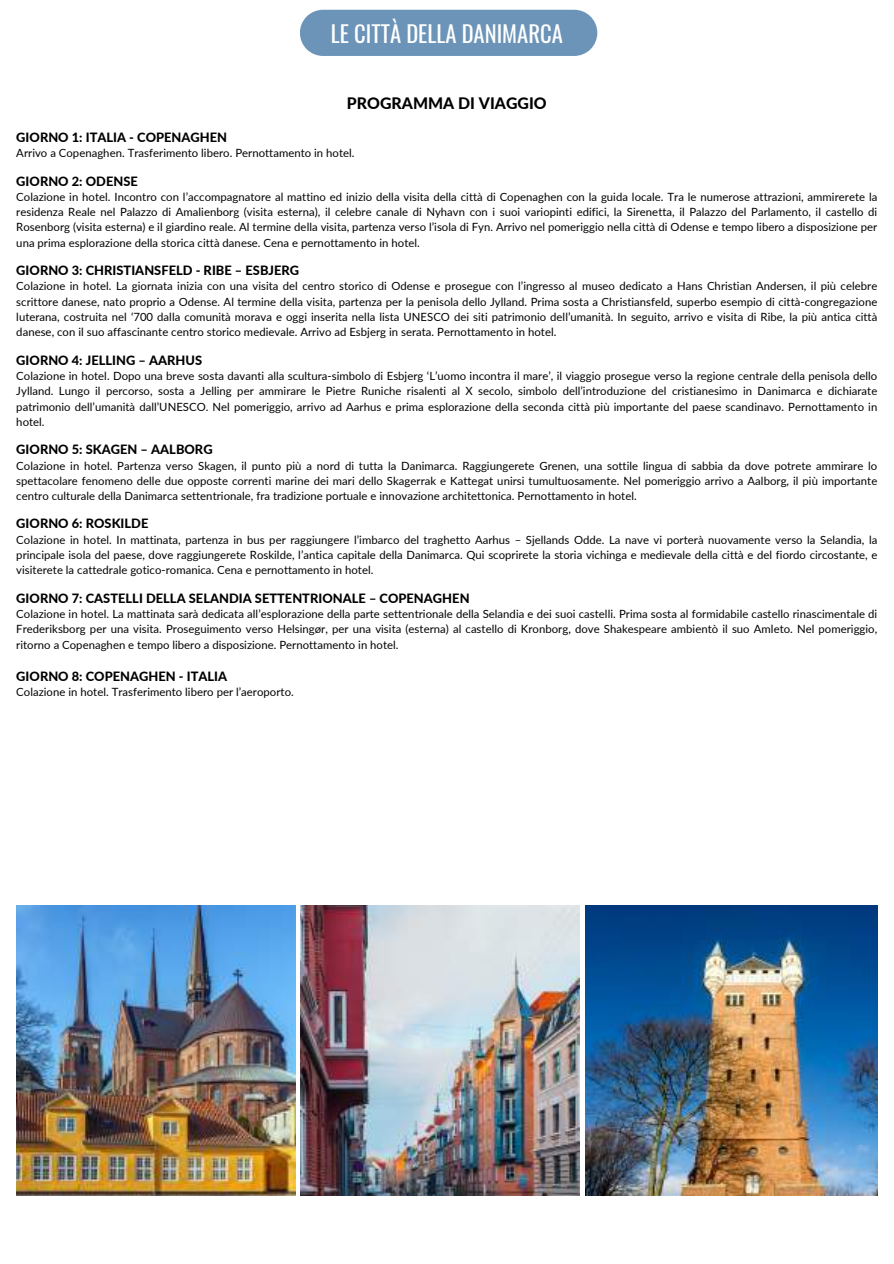
<style>
.page{position:relative;width:894px;height:1264px;background:#fff}
.page>*{position:absolute;margin:0;border:0;box-sizing:border-box;transform-origin:0 0}
.t1{font:22.65px "Oswald";color:#fff}
.t2{font:800 15.75px "Lato";letter-spacing:.005em;color:#000}
.t3{font:800 12.75px "Lato";letter-spacing:.005em;color:#000}
.t4{font:11.25px/15.3px "Lato";letter-spacing:.005em;color:#000;text-align:justify}
</style>
<div class="page">
<div style="left:300px;top:10px;width:297px;height:46px;background:#6c94b8"></div>
<img style="left:585px;top:905px;width:292px;height:290px">
<img style="left:300px;top:905px;width:279px;height:290px">
<img style="left:16px;top:905px;width:279px;height:290px">
<h1 class="t1" style="left:331px;top:16px;width:233px">LE CITTÀ DELLA DANIMARCA</h1>
<h2 class="t2" style="left:347px;top:93px;width:201px">PROGRAMMA DI VIAGGIO</h2>
<p class="t3" style="left:16px;top:129px;width:212px">GIORNO 1: ITALIA - COPENAGHEN</p>
<p class="t4" style="left:16px;top:145px;width:339px">Arrivo a Copenaghen. Trasferimento libero. Pernottamento in hotel.</p>
<p class="t3" style="left:16px;top:173px;width:123px">GIORNO 2: ODENSE</p>
<p class="t4" style="left:16px;top:189px;width:862px">Colazione in hotel. Incontro con l’accompagnatore al mattino ed inizio della visita della città di Copenaghen con la guida locale. Tra le numerose attrazioni, ammirerete la residenza Reale nel Palazzo di Amalienborg (visita esterna), il celebre canale di Nyhavn con i suoi variopinti edifici, la Sirenetta, il Palazzo del Parlamento, il castello di Rosenborg (visita esterna) e il giardino reale. Al termine della visita, partenza verso l’isola di Fyn. Arrivo nel pomeriggio nella città di Odense e tempo libero a disposizione per una prima esplorazione della storica città danese. Cena e pernottamento in hotel.</p>
<p class="t3" style="left:16px;top:262px;width:284px">GIORNO 3: CHRISTIANSFELD - RIBE – ESBJERG</p>
<p class="t4" style="left:16px;top:278px;width:862px">Colazione in hotel. La giornata inizia con una visita del centro storico di Odense e prosegue con l’ingresso al museo dedicato a Hans Christian Andersen, il più celebre scrittore danese, nato proprio a Odense. Al termine della visita, partenza per la penisola dello Jylland. Prima sosta a Christiansfeld, superbo esempio di città-congregazione luterana, costruita nel ‘700 dalla comunità morava e oggi inserita nella lista UNESCO dei siti patrimonio dell’umanità. In seguito, arrivo e visita di Ribe, la più antica città danese, con il suo affascinante centro storico medievale. Arrivo ad Esbjerg in serata. Pernottamento in hotel.</p>
<p class="t3" style="left:16px;top:352px;width:187px">GIORNO 4: JELLING – AARHUS</p>
<p class="t4" style="left:16px;top:368px;width:862px">Colazione in hotel. Dopo una breve sosta davanti alla scultura-simbolo di Esbjerg ‘L’uomo incontra il mare’, il viaggio prosegue verso la regione centrale della penisola dello Jylland. Lungo il percorso, sosta a Jelling per ammirare le Pietre Runiche risalenti al X secolo, simbolo dell’introduzione del cristianesimo in Danimarca e dichiarate patrimonio dell’umanità dall’UNESCO. Nel pomeriggio, arrivo ad Aarhus e prima esplorazione della seconda città più importante del paese scandinavo. Pernottamento in hotel.</p>
<p class="t3" style="left:16px;top:441px;width:198px">GIORNO 5: SKAGEN – AALBORG</p>
<p class="t4" style="left:16px;top:457px;width:862px">Colazione in hotel. Partenza verso Skagen, il punto più a nord di tutta la Danimarca. Raggiungerete Grenen, una sottile lingua di sabbia da dove potrete ammirare lo spettacolare fenomeno delle due opposte correnti marine dei mari dello Skagerrak e Kattegat unirsi tumultuosamente. Nel pomeriggio arrivo a Aalborg, il più importante centro culturale della Danimarca settentrionale, fra tradizione portuale e innovazione architettonica. Pernottamento in hotel.</p>
<p class="t3" style="left:16px;top:516px;width:134px">GIORNO 6: ROSKILDE</p>
<p class="t4" style="left:16px;top:531px;width:862px">Colazione in hotel. In mattinata, partenza in bus per raggiungere l’imbarco del traghetto Aarhus – Sjellands Odde. La nave vi porterà nuovamente verso la Selandia, la principale isola del paese, dove raggiungerete Roskilde, l’antica capitale della Danimarca. Qui scoprirete la storia vichinga e medievale della città e del fiordo circostante, e visiterete la cattedrale gotico-romanica. Cena e pernottamento in hotel.</p>
<p class="t3" style="left:16px;top:590px;width:454px">GIORNO 7: CASTELLI DELLA SELANDIA SETTENTRIONALE – COPENAGHEN</p>
<p class="t4" style="left:16px;top:606px;width:862px">Colazione in hotel. La mattinata sarà dedicata all’esplorazione della parte settentrionale della Selandia e dei suoi castelli. Prima sosta al formidabile castello rinascimentale di Frederiksborg per una visita. Proseguimento verso Helsingør, per una visita (esterna) al castello di Kronborg, dove Shakespeare ambientò il suo Amleto. Nel pomeriggio, ritorno a Copenaghen e tempo libero a disposizione. Pernottamento in hotel.</p>
<p class="t3" style="left:16px;top:668px;width:212px">GIORNO 8: COPENAGHEN - ITALIA</p>
<p class="t4" style="left:16px;top:684px;width:279px">Colazione in hotel. Trasferimento libero per l’aeroporto.</p>
</div>
